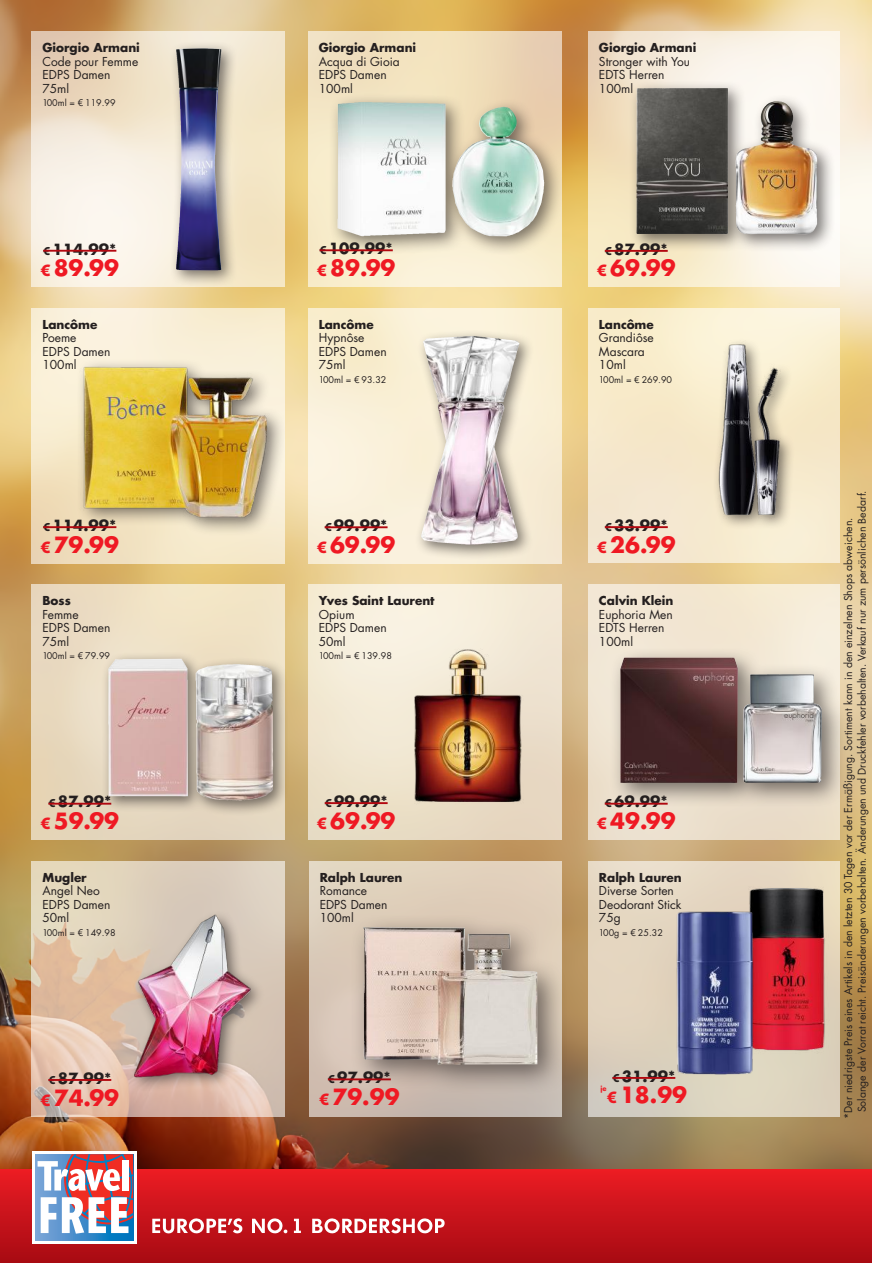
<style>
.page{position:relative;width:872px;height:1263px;background:#fff}
.page>*{position:absolute;margin:0;border:0;box-sizing:border-box;transform-origin:0 0}
.t1{font:700 21.75px "Futura LT Pro";color:#ef1923}
.t2{font:700 15px "Futura LT Pro";color:#241f1f}
.t3{font:12px/13.5px "Futura LT Pro";color:#241f1f}
.t4{font:700 12px "Futura LT Pro";color:#241f1f}
.t5{font:10.5px/13.5px "Futura LT Pro";color:#241f1f}
.t6{font:9px "Futura LT Pro";color:#241f1f}
.t7{font:700 6.75px "Futura LT Pro";color:#ef1923}
.s1{font-size:10.5px}
.s2{font-size:15px}
</style>
<div class="page">
<img style="left:0;top:0;width:872px;height:1169px">
<div style="left:0;top:1169px;width:872px;height:94px;background:linear-gradient(to bottom,#eb1d24,#a80d15)"></div>
<svg style="left:152px;top:1218px;width:293px;height:16px"></svg>
<div style="left:32px;top:1151px;width:104px;height:92px;background:linear-gradient(to right,#fff,#fff)"></div>
<svg style="left:35px;top:1154px;width:98px;height:86px"></svg>
<svg style="left:38px;top:1154px;width:95px;height:80px"></svg>
<div style="left:309px;top:861px;width:252px;height:255px;background:linear-gradient(to bottom,#e3d4be,#cebbb1)"></div>
<svg style="left:588px;top:308px;width:252px;height:255px;background:#f6eace"></svg>
<div style="left:588px;top:861px;width:252px;height:255px;background:linear-gradient(to bottom,#eadbc4,#d8cdbc)"></div>
<div style="left:308px;top:585px;width:253px;height:255px;background:linear-gradient(to bottom,#f9f2e0,#e8dbc4)"></div>
<svg style="left:32px;top:861px;width:253px;height:255px;background:#e0c9b3"></svg>
<div style="left:588px;top:585px;width:252px;height:255px;background:#f2e6d1"></div>
<svg style="left:32px;top:308px;width:253px;height:255px;background:#f5e7ca"></svg>
<svg style="left:308px;top:32px;width:253px;height:255px;background:#f3e3c3"></svg>
<div style="left:32px;top:585px;width:253px;height:255px;background:#e9dac1"></div>
<svg style="left:588px;top:32px;width:252px;height:255px"></svg>
<div style="left:308px;top:308px;width:253px;height:255px;background:#f9f0d7"></div>
<svg style="left:32px;top:32px;width:253px;height:255px;background:#f3e7d3"></svg>
<hr style="left:43px;top:250px;width:73px;height:2px;background:#b30810">
<div style="left:169px;top:41px;width:69px;height:246px;background:#241f1f;opacity:.6"></div>
<img style="left:176px;top:48px;width:45px;height:222px">
<div style="left:328px;top:93px;width:236px;height:163px;background:#241f1f;opacity:.6"></div>
<img style="left:337px;top:102px;width:162px;height:135px">
<hr style="left:320px;top:249px;width:73px;height:2px;background:#b30810">
<hr style="left:605px;top:250px;width:62px;height:2px;background:#b30810">
<div style="left:628px;top:80px;width:207px;height:172px;background:#241f1f;opacity:.6"></div>
<img style="left:636px;top:88px;width:132px;height:146px">
<div style="left:76px;top:359px;width:210px;height:177px;background:#241f1f;opacity:.6"></div>
<img style="left:75px;top:305px;width:198px;height:260px">
<hr style="left:605px;top:803px;width:62px;height:2px;background:#b30810">
<div style="left:609px;top:646px;width:238px;height:162px;background:#241f1f;opacity:.6"></div>
<img style="left:620px;top:657px;width:202px;height:126px">
<img style="left:720px;top:880px;width:132px;height:177px">
<img style="left:635px;top:886px;width:162px;height:216px">
<hr style="left:328px;top:1078px;width:63px;height:2px;background:#b30810">
<div style="left:350px;top:913px;width:218px;height:182px;background:#241f1f;opacity:.6"></div>
<img style="left:363px;top:927px;width:174px;height:137px">
<hr style="left:612px;top:1077px;width:63px;height:2px;background:#b30810">
<hr style="left:48px;top:803px;width:63px;height:2px;background:#b30810">
<hr style="left:48px;top:1079px;width:63px;height:2px;background:#b30810">
<div style="left:102px;top:651px;width:187px;height:165px;background:#241f1f;opacity:.6"></div>
<img style="left:108px;top:659px;width:124px;height:141px">
<img style="left:112px;top:899px;width:165px;height:202px">
<div style="left:414px;top:329px;width:120px;height:232px;background:#241f1f;opacity:.6"></div>
<img style="left:421px;top:336px;width:51px;height:208px">
<img style="left:667px;top:330px;width:159px;height:206px">
<hr style="left:325px;top:526px;width:62px;height:2px;background:#b30810">
<hr style="left:605px;top:526px;width:63px;height:2px;background:#b30810">
<hr style="left:43px;top:526px;width:73px;height:2px;background:#b30810">
<img style="left:387px;top:604px;width:162px;height:217px">
<hr style="left:325px;top:802px;width:62px;height:2px;background:#b30810">
<p class="t4" style="left:43px;top:39px;width:99px">Giorgio Armani</p>
<p class="t3" style="left:43px;top:54px;width:97px">Code pour Femme<br>EDPS Damen<br>75ml</p>
<p class="t6" style="left:43px;top:97px;width:75px">100ml = € 119.99</p>
<p class="t2" style="left:43px;top:237px;width:75px"><span class="s1">€</span> 114.99*</p>
<h1 class="t1" style="left:40px;top:251px;width:80px"><span class="s2">€</span> 89.99</h1>
<p class="t4" style="left:43px;top:315px;width:56px">Lancôme</p>
<p class="t3" style="left:43px;top:331px;width:69px">Poeme<br>EDPS Damen<br>100ml</p>
<p class="t2" style="left:43px;top:514px;width:75px"><span class="s1">€</span> 114.99*</p>
<h1 class="t1" style="left:40px;top:528px;width:80px"><span class="s2">€</span> 79.99</h1>
<p class="t4" style="left:43px;top:591px;width:30px">Boss</p>
<p class="t3" style="left:43px;top:607px;width:69px">Femme<br>EDPS Damen<br>75ml</p>
<p class="t6" style="left:43px;top:650px;width:69px">100ml = € 79.99</p>
<p class="t2" style="left:48px;top:790px;width:64px"><span class="s1">€</span> 87.99*</p>
<h1 class="t1" style="left:40px;top:804px;width:80px"><span class="s2">€</span> 59.99</h1>
<p class="t4" style="left:43px;top:868px;width:46px">Mugler</p>
<p class="t3" style="left:43px;top:884px;width:69px">Angel Neo<br>EDPS Damen<br>50ml</p>
<p class="t6" style="left:43px;top:926px;width:75px">100ml = € 149.98</p>
<p class="t2" style="left:48px;top:1066px;width:64px"><span class="s1">€</span> 87.99*</p>
<h1 class="t1" style="left:40px;top:1080px;width:80px"><span class="s2">€</span> 74.99</h1>
<p class="t4" style="left:319px;top:39px;width:99px">Giorgio Armani</p>
<p class="t3" style="left:319px;top:55px;width:82px">Acqua di Gioia<br>EDPS Damen<br>100ml</p>
<p class="t2" style="left:320px;top:237px;width:75px"><span class="s1">€</span> 109.99*</p>
<h1 class="t1" style="left:317px;top:251px;width:80px"><span class="s2">€</span> 89.99</h1>
<p class="t4" style="left:319px;top:315px;width:56px">Lancôme</p>
<p class="t3" style="left:319px;top:331px;width:69px">Hypnôse<br>EDPS Damen<br>75ml</p>
<p class="t6" style="left:319px;top:373px;width:69px">100ml = € 93.32</p>
<p class="t2" style="left:325px;top:514px;width:64px"><span class="s1">€</span> 99.99*</p>
<h1 class="t1" style="left:317px;top:528px;width:80px"><span class="s2">€</span> 69.99</h1>
<p class="t4" style="left:319px;top:591px;width:117px">Yves Saint Laurent</p>
<p class="t3" style="left:319px;top:607px;width:69px">Opium<br>EDPS Damen<br>50ml</p>
<p class="t6" style="left:319px;top:650px;width:75px">100ml = € 139.98</p>
<p class="t2" style="left:325px;top:790px;width:64px"><span class="s1">€</span> 99.99*</p>
<h1 class="t1" style="left:317px;top:804px;width:80px"><span class="s2">€</span> 69.99</h1>
<p class="t4" style="left:320px;top:868px;width:84px">Ralph Lauren</p>
<p class="t3" style="left:320px;top:884px;width:69px">Romance<br>EDPS Damen<br>100ml</p>
<p class="t2" style="left:328px;top:1066px;width:64px"><span class="s1">€</span> 97.99*</p>
<h1 class="t1" style="left:319px;top:1080px;width:82px"><span class="s2">€</span> 79.99</h1>
<p class="t4" style="left:599px;top:39px;width:99px">Giorgio Armani</p>
<p class="t3" style="left:599px;top:55px;width:92px">Stronger with You<br>EDTS Herren<br>100ml</p>
<p class="t2" style="left:605px;top:237px;width:64px"><span class="s1">€</span> 87.99*</p>
<h1 class="t1" style="left:597px;top:251px;width:80px"><span class="s2">€</span> 69.99</h1>
<p class="t4" style="left:599px;top:315px;width:56px">Lancôme</p>
<p class="t3" style="left:599px;top:331px;width:56px">Grandiôse<br>Mascara<br>10ml</p>
<p class="t6" style="left:599px;top:373px;width:75px">100ml = € 269.90</p>
<p class="t2" style="left:605px;top:514px;width:64px"><span class="s1">€</span> 33.99*</p>
<h1 class="t1" style="left:597px;top:528px;width:80px"><span class="s2">€</span> 26.99</h1>
<p class="t4" style="left:599px;top:591px;width:76px">Calvin Klein</p>
<p class="t3" style="left:599px;top:607px;width:75px">Euphoria Men<br>EDTS Herren<br>100ml</p>
<p class="t2" style="left:605px;top:790px;width:64px"><span class="s1">€</span> 69.99*</p>
<h1 class="t1" style="left:597px;top:804px;width:80px"><span class="s2">€</span> 49.99</h1>
<p class="t4" style="left:599px;top:868px;width:84px">Ralph Lauren</p>
<p class="t3" style="left:599px;top:884px;width:84px">Diverse Sorten<br>Deodorant Stick<br>75g</p>
<p class="t6" style="left:599px;top:926px;width:65px">100g = € 25.32</p>
<p class="t2" style="left:612px;top:1064px;width:64px"><span class="s1">€</span> 31.99*</p>
<p class="t7" style="left:600px;top:1084px;width:8px">je</p>
<h1 class="t1" style="left:606px;top:1078px;width:82px"><span class="s2">€</span> 18.99</h1>
<p class="t5" style="left:841px;top:1112px;width:624px;text-indent:-6px;rotate:-90deg">*Der niedrigste Preis eines Artikels in den letzten 30 Tagen vor der Ermäßigung. Sortiment kann in den einzelnen Shops abweichen.<br>Solange der Vorrat reicht. Preisänderungen vorbehalten. Änderungen und Druckfehler vorbehalten. Verkauf nur zum persönlichen Bedarf.</p>
</div>
